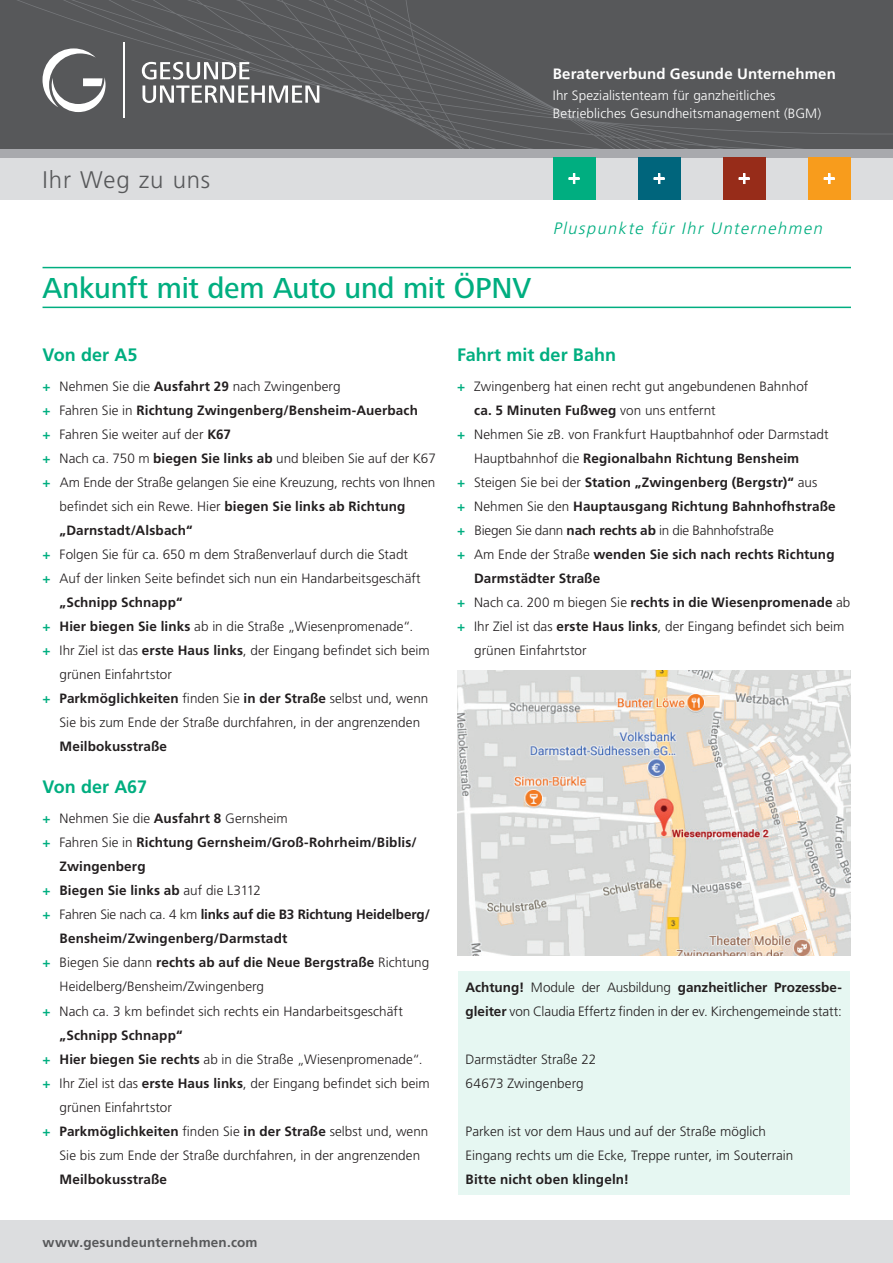
<style>
.page{position:relative;width:893px;height:1263px;background:#fff}
.page>*{position:absolute;margin:0;border:0;box-sizing:border-box;transform-origin:0 0}
.t1{font:500 30px "Frutiger Next Pro";letter-spacing:-.005em;color:#00ae80}
.t2{font:300 24px "Frutiger LT Pro";letter-spacing:.035em;color:#57585a}
.t3{font:700 18px "Frutiger LT Pro";letter-spacing:.005em;color:#00ae80}
.t4{font:italic 300 16.5px "Frutiger LT Pro";color:#00ae80}
.t5{font:700 15px "Frutiger LT Pro";letter-spacing:.01em;color:#fff}
.t6{font:300 13.5px/24px "Frutiger LT Pro";color:#231f20}
.t7{font:700 13.5px "Frutiger LT Pro";letter-spacing:.01em;color:#231f20}
.t8{font:300 13.5px/18px "Frutiger LT Pro";letter-spacing:.005em;color:#fff}
.t9{font:700 13.5px "Frutiger LT Pro";letter-spacing:-.01em;color:#231f20}
.t10{font:700 13.5px "Frutiger LT Pro";letter-spacing:.015em;color:#57585a}
.s1{font-weight:700;color:#00ae80}
.s2{font-weight:700}
.s3{color:#00ae80}
.s4{font-weight:300}
</style>
<div class="page">
<div style="left:0;top:157px;width:893px;height:43px;background:#dcdddf"></div>
<div style="left:0;top:149px;width:893px;height:8px;background:#a8a9ad"></div>
<div style="left:0;top:1220px;width:893px;height:43px;background:#dcdddf"></div>
<div style="left:458px;top:972px;width:392px;height:223px;background:#e6f7f2"></div>
<svg style="left:0;top:0;width:893px;height:149px;background:#58595b"></svg>
<svg style="left:43px;top:48px;width:64px;height:64px"></svg>
<svg style="left:142px;top:62px;width:177px;height:41px"></svg>
<hr style="left:124px;top:43px;width:1px;height:75px;background:#fff">
<img style="left:457px;top:671px;width:393px;height:285px">
<div style="left:723px;top:157px;width:42px;height:43px;background:#972c19"></div>
<svg style="left:739px;top:173px;width:11px;height:11px"></svg>
<div style="left:553px;top:157px;width:42px;height:43px;background:#00ae80"></div>
<svg style="left:569px;top:173px;width:10px;height:11px"></svg>
<div style="left:808px;top:157px;width:42px;height:43px;background:#f89c1c"></div>
<svg style="left:824px;top:173px;width:11px;height:11px"></svg>
<div style="left:638px;top:157px;width:42px;height:43px;background:#00657c"></div>
<svg style="left:654px;top:173px;width:10px;height:11px"></svg>
<hr style="left:43px;top:267px;width:808px;height:1px;background:#00ae80">
<hr style="left:43px;top:307px;width:808px;height:1px;background:#00ae80">
<h2 class="t2" style="left:43px;top:165px;width:169px">Ihr Weg zu uns</h2>
<h1 class="t1" style="left:43px;top:271px;width:490px">Ankunft mit dem Auto und mit ÖPNV</h1>
<p class="t5" style="left:553px;top:65px;width:285px">Beraterverbund Gesunde Unternehmen</p>
<p class="t8" style="left:553px;top:86px;width:270px">Ihr Spezialistenteam für ganzheitliches<br>Betriebliches Gesundheitsmanagement (BGM)</p>
<p class="t4" style="left:553px;top:218px;width:275px">Pluspunkte für Ihr Unternehmen</p>
<h3 class="t3" style="left:43px;top:345px;width:97px">Von der A5</h3>
<p class="t6" style="left:43px;top:375px;width:300px"><span class="s1">+</span> Nehmen Sie die <span class="s2">Ausfahrt 29</span> nach Zwingenberg</p>
<p class="t7" style="left:43px;top:403px;width:377px"><span class="s3">+</span> <span class="s4">Fahren Sie in</span> Richtung Zwingenberg/Bensheim-Auerbach</p>
<p class="t6" style="left:43px;top:423px;width:190px"><span class="s1">+</span> Fahren Sie weiter auf der <span class="s2">K67</span></p>
<p class="t6" style="left:43px;top:447px;width:395px"><span class="s1">+</span> Nach ca. 750 m <span class="s2">biegen Sie links ab</span> und bleiben Sie auf der K67</p>
<p class="t6" style="left:43px;top:471px;width:394px"><span class="s1">+</span> Am Ende der Straße gelangen Sie eine Kreuzung, rechts von Ihnen</p>
<p class="t6" style="left:60px;top:495px;width:347px">befindet sich ein Rewe. Hier <span class="s2">biegen Sie links ab Richtung</span></p>
<p class="t7" style="left:60px;top:523px;width:135px">„Darnstadt/Alsbach“</p>
<p class="t6" style="left:43px;top:543px;width:367px"><span class="s1">+</span> Folgen Sie für ca. 650 m dem Straßenverlauf durch die Stadt</p>
<p class="t6" style="left:43px;top:567px;width:380px"><span class="s1">+</span> Auf der linken Seite befindet sich nun ein Handarbeitsgeschäft</p>
<p class="t7" style="left:60px;top:595px;width:125px">„Schnipp Schnapp“</p>
<p class="t6" style="left:43px;top:615px;width:372px"><span class="s1">+</span> <span class="s2">Hier biegen Sie links</span> ab in die Straße „Wiesenpromenade“.</p>
<p class="t6" style="left:43px;top:639px;width:389px"><span class="s1">+</span> Ihr Ziel ist das <span class="s2">erste Haus links</span>, der Eingang befindet sich beim</p>
<p class="t6" style="left:60px;top:663px;width:114px">grünen Einfahrtstor</p>
<p class="t7" style="left:43px;top:691px;width:387px"><span class="s3">+</span> Parkmöglichkeiten <span class="s4">finden Sie</span> in der Straße <span class="s4">selbst und, wenn</span></p>
<p class="t6" style="left:60px;top:711px;width:362px">Sie bis zum Ende der Straße durchfahren, in der angrenzenden</p>
<p class="t7" style="left:60px;top:739px;width:109px">Meilbokusstraße</p>
<h3 class="t3" style="left:43px;top:777px;width:106px">Von der A67</h3>
<p class="t6" style="left:43px;top:807px;width:247px"><span class="s1">+</span> Nehmen Sie die <span class="s2">Ausfahrt 8</span> Gernsheim</p>
<p class="t7" style="left:43px;top:835px;width:376px"><span class="s3">+</span> <span class="s4">Fahren Sie in</span> Richtung Gernsheim/Groß-Rohrheim/Biblis/</p>
<p class="t7" style="left:60px;top:859px;width:88px">Zwingenberg</p>
<p class="t7" style="left:43px;top:883px;width:220px"><span class="s3">+</span> Biegen Sie links ab <span class="s4">auf die L3112</span></p>
<p class="t9" style="left:43px;top:907px;width:389px"><span class="s3">+</span> <span class="s4">Fahren Sie nach ca. 4 km</span> links auf die B3 Richtung Heidelberg/</p>
<p class="t7" style="left:60px;top:931px;width:229px">Bensheim/Zwingenberg/Darmstadt</p>
<p class="t7" style="left:43px;top:955px;width:388px"><span class="s3">+</span> <span class="s4">Biegen Sie dann</span> rechts ab auf die Neue Bergstraße <span class="s4">Richtung</span></p>
<p class="t6" style="left:60px;top:975px;width:206px">Heidelberg/Bensheim/Zwingenberg</p>
<p class="t6" style="left:43px;top:999px;width:362px"><span class="s1">+</span> Nach ca. 3 km befindet sich rechts ein Handarbeitsgeschäft</p>
<p class="t7" style="left:60px;top:1027px;width:125px">„Schnipp Schnapp“</p>
<p class="t6" style="left:43px;top:1047px;width:381px"><span class="s1">+</span> <span class="s2">Hier biegen Sie rechts</span> ab in die Straße „Wiesenpromenade“.</p>
<p class="t6" style="left:43px;top:1071px;width:389px"><span class="s1">+</span> Ihr Ziel ist das <span class="s2">erste Haus links</span>, der Eingang befindet sich beim</p>
<p class="t6" style="left:60px;top:1095px;width:114px">grünen Einfahrtstor</p>
<p class="t7" style="left:43px;top:1123px;width:387px"><span class="s3">+</span> Parkmöglichkeiten <span class="s4">finden Sie</span> in der Straße <span class="s4">selbst und, wenn</span></p>
<p class="t6" style="left:60px;top:1143px;width:362px">Sie bis zum Ende der Straße durchfahren, in der angrenzenden</p>
<p class="t7" style="left:60px;top:1171px;width:109px">Meilbokusstraße</p>
<p class="t10" style="left:43px;top:1234px;width:217px">www.gesundeunternehmen.com</p>
<h3 class="t3" style="left:457px;top:345px;width:160px">Fahrt mit der Bahn</h3>
<p class="t6" style="left:457px;top:375px;width:353px"><span class="s1">+</span> Zwingenberg hat einen recht gut angebundenen Bahnhof</p>
<p class="t7" style="left:474px;top:403px;width:243px">ca. 5 Minuten Fußweg <span class="s4">von uns entfernt</span></p>
<p class="t6" style="left:457px;top:423px;width:373px"><span class="s1">+</span> Nehmen Sie zB. von Frankfurt Hauptbahnhof oder Darmstadt</p>
<p class="t7" style="left:474px;top:451px;width:327px"><span class="s4">Hauptbahnhof die</span> Regionalbahn Richtung Bensheim</p>
<p class="t7" style="left:457px;top:475px;width:362px"><span class="s3">+</span> <span class="s4">Steigen Sie bei der</span> Station „Zwingenberg (Bergstr)“ <span class="s4">aus</span></p>
<p class="t7" style="left:457px;top:499px;width:380px"><span class="s3">+</span> <span class="s4">Nehmen Sie den</span> Hauptausgang Richtung Bahnhofhstraße</p>
<p class="t6" style="left:457px;top:519px;width:318px"><span class="s1">+</span> Biegen Sie dann <span class="s2">nach rechts ab</span> in die Bahnhofstraße</p>
<p class="t7" style="left:457px;top:547px;width:379px"><span class="s3">+</span> <span class="s4">Am Ende der Straße</span> wenden Sie sich nach rechts Richtung</p>
<p class="t7" style="left:474px;top:571px;width:128px">Darmstädter Straße</p>
<p class="t7" style="left:457px;top:595px;width:395px"><span class="s3">+</span> <span class="s4">Nach ca. 200 m biegen Sie</span> rechts in die Wiesenpromenade <span class="s4">ab</span></p>
<p class="t6" style="left:457px;top:615px;width:389px"><span class="s1">+</span> Ihr Ziel ist das <span class="s2">erste Haus links</span>, der Eingang befindet sich beim</p>
<p class="t6" style="left:474px;top:639px;width:114px">grünen Einfahrtstor</p>
<p class="t6" style="left:466px;top:975px;width:378px"><span class="s2">Achtung!</span> Module der Ausbildung <span class="s2">ganzheitlicher Prozessbe&shy;gleiter</span> von Claudia Effertz finden in der ev. Kirchengemeinde statt:</p>
<p class="t6" style="left:466px;top:1047px;width:132px">Darmstädter Straße 22<br>64673 Zwingenberg</p>
<p class="t6" style="left:466px;top:1119px;width:329px">Parken ist vor dem Haus und auf der Straße möglich<br>Eingang rechts um die Ecke, Treppe runter, im Souterrain</p>
<p class="t7" style="left:466px;top:1171px;width:165px">Bitte nicht oben klingeln!</p>
</div>
